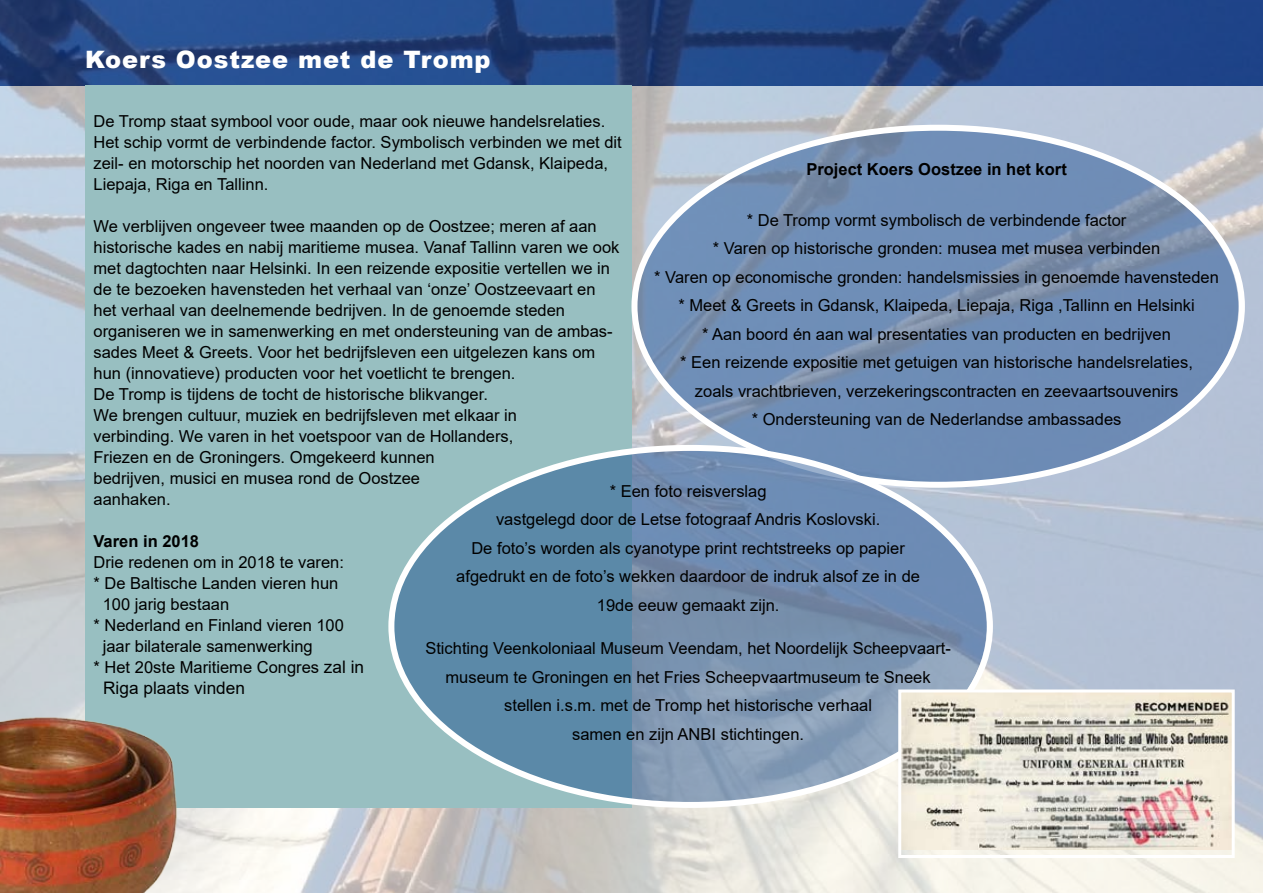
<style>
.page{position:relative;width:1263px;height:893px;background:#fff}
.page>*{position:absolute;margin:0;border:0;box-sizing:border-box;transform-origin:0 0}
.t1{font:900 24px "Arial";letter-spacing:.04em;color:#fff}
.t2{font:17.25px "Arial";color:#000}
.t3{font:16.5px/21px "Arial";color:#000;text-align:center}
.t4{font:700 16.5px "Arial";color:#000}
.s1{font-size:17.25px}
</style>
<div class="page">
<img style="left:0;top:0;width:1263px;height:893px">
<div style="left:85px;top:85px;width:546px;height:723px;background:#98bfc1"></div>
<svg style="left:635px;top:129px;width:603px;height:355px;background:#728eb5"></svg>
<svg style="left:392px;top:449px;width:594px;height:355px;background:#6f90af"></svg>
<img style="left:902px;top:693px;width:329px;height:156px">
<div style="left:898px;top:689px;width:337px;height:169px;border:3px solid #fff"></div>
<img style="left:0;top:712px;width:182px;height:181px">
<h1 class="t1" style="left:85px;top:42px;width:407px">Koers Oostzee met de Tromp</h1>
<p class="t3" style="left:94px;top:111px;width:530px;text-align:left">De Tromp staat symbool voor oude, maar ook nieuwe handelsrelaties.<br>Het schip vormt de verbindende factor. Symbolisch verbinden we met dit zeil- en motorschip het noorden van Nederland met Gdansk, Klaipeda, Liepaja, Riga en Tallinn.</p>
<p class="t3" style="left:94px;top:216px;width:527px;text-align:left">We verblijven ongeveer twee maanden op de Oostzee; meren af aan historische kades en nabij maritieme musea. Vanaf Tallinn varen we ook met dagtochten naar Helsinki. In een reizende expositie vertellen we in de te bezoeken havensteden het verhaal van ‘onze’ Oostzeevaart en het verhaal van deelnemende bedrijven. In de genoemde steden organiseren we in samenwerking en met ondersteuning van de ambas&shy;sades Meet &amp; Greets. Voor het bedrijfsleven een uitgelezen kans om hun (innovatieve) producten voor het voetlicht te brengen.<br>De Tromp is tijdens de tocht de historische blikvanger.<br>We brengen cultuur, muziek en bedrijfsleven met elkaar in<br>verbinding. We varen in het voetspoor van de Hollanders,<br>Friezen en de Groningers. Omgekeerd kunnen<br>bedrijven, musici en musea rond de Oostzee<br>aanhaken.</p>
<p class="t4" style="left:94px;top:530px;width:107px">Varen in 2018</p>
<p class="t3" style="left:94px;top:552px;width:252px">Drie redenen om in 2018 te varen:</p>
<p class="t3" style="left:94px;top:573px;width:246px">* De Baltische Landen vieren hun</p>
<p class="t3" style="left:103px;top:594px;width:128px">100 jarig bestaan</p>
<p class="t3" style="left:94px;top:615px;width:252px">* Nederland en Finland vieren 100</p>
<p class="t3" style="left:103px;top:636px;width:211px">jaar bilaterale samenwerking</p>
<p class="t3" style="left:94px;top:657px;width:272px">* Het 20ste Maritieme Congres <span class="s1">zal in</span></p>
<p class="t2" style="left:103px;top:676px;width:143px">Riga plaats vinden</p>
<p class="t4" style="left:806px;top:157px;width:262px">Project Koers Oostzee in het kort</p>
<p class="t3" style="left:654px;top:206px;width:566px;line-height:28.5px">* De Tromp vormt symbolisch de verbindende factor<br>* Varen op historische gronden: musea met musea verbinden<br>* Varen op economische gronden: handelsmissies in genoemde havensteden * Meet &amp; Greets in Gdansk, Klaipeda, Liepaja, Riga ,Tallinn en Helsinki<br>* Aan boord én aan wal presentaties van producten en bedrijven<br>* Een reizende expositie met getuigen van historische handelsrelaties,<br>zoals vrachtbrieven, verzekeringscontracten en zeevaartsouvenirs<br>* Ondersteuning van de Nederlandse ambassades</p>
<p class="t3" style="left:456px;top:476px;width:465px;line-height:28.5px">* Een foto reisverslag<br>vastgelegd door de Letse fotograaf Andris Koslovski.<br>De foto’s worden als cyanotype print rechtstreeks op papier afgedrukt en de foto’s wekken daardoor de indruk alsof ze in de 19de eeuw gemaakt zijn.</p>
<p class="t3" style="left:425px;top:634px;width:527px;line-height:28.5px">Stichting Veenkoloniaal Museum Veendam, het Noordelijk Scheepvaart&shy;museum te Groningen en het Fries Scheepvaartmuseum te Sneek stellen i.s.m. met de Tromp het historische verhaal<br>samen en zijn ANBI stichtingen.</p>
</div>
